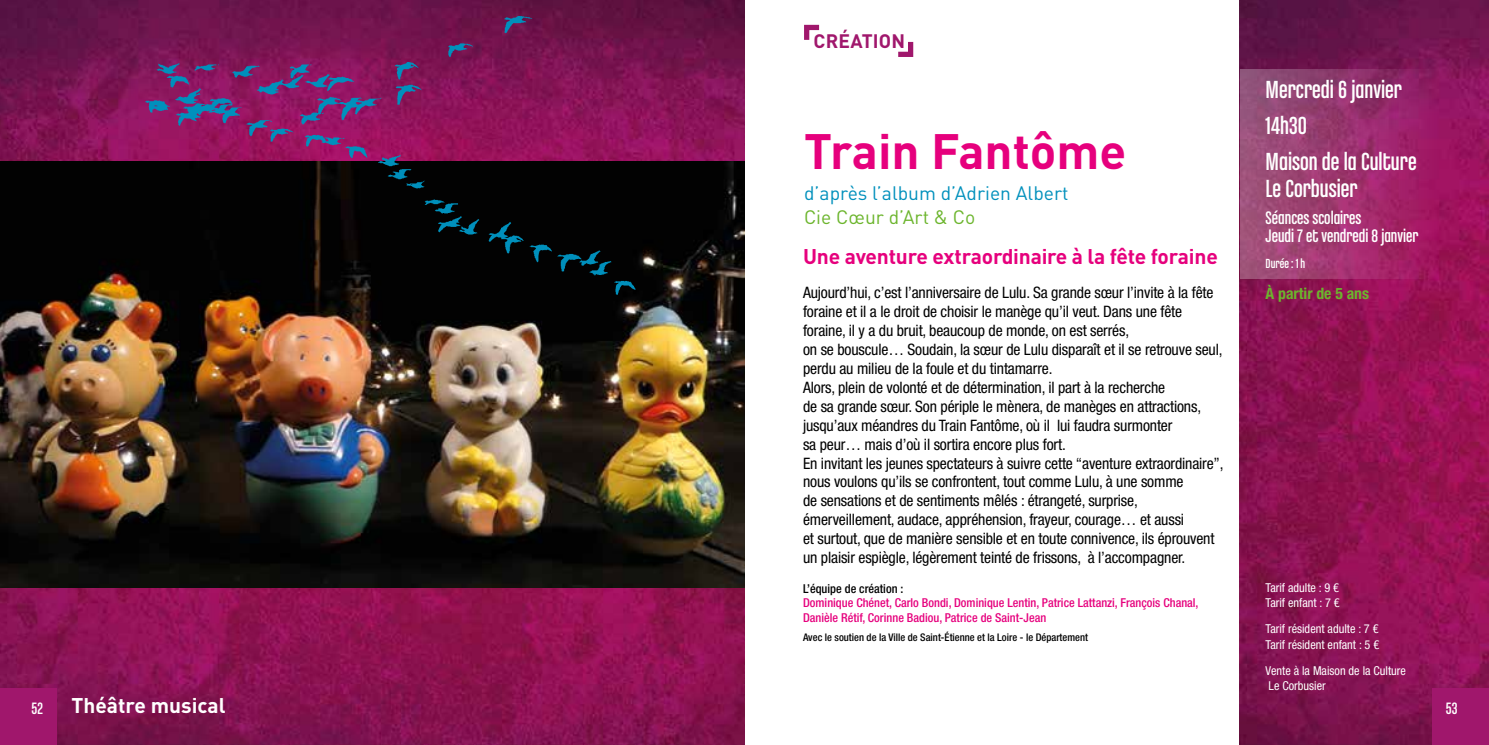
<style>
.page{position:relative;width:1489px;height:745px;background:#fff}
.page>*{position:absolute;margin:0;border:0;box-sizing:border-box;transform-origin:0 0}
.t1{font:700 49px "DIN Pro";color:#e6007d}
.t2{font:26.25px/36.2px "Chalet Comprime Cologne Eighty";color:#fff}
.t3{font:700 21px "DIN Pro";letter-spacing:-.01em;color:#e6007d}
.t4{font:700 21px "DIN Pro";color:#fff}
.t5{font:19.25px/17.5px "Chalet Comprime Cologne Eighty";color:#fff}
.t6{font:19.25px "DIN Pro";color:#0090bc}
.t7{font:19.25px "DIN Pro";color:#6cb52d}
.t8{font:700 19.25px "DIN Pro";letter-spacing:.01em;color:#a0176c}
.t9{font:17.5px "Chalet Comprime Cologne Eighty";color:#fff}
.t10{font:condensed 15.75px/18.9px "Helvetica Neue LT Std";letter-spacing:-.01em;color:#000}
.t11{font:700 condensed 15.75px "Helvetica Neue LT Std";color:#6cb52d}
.t12{font:14px "Chalet Comprime Cologne Eighty";color:#fff}
.t13{font:500 condensed 12.25px/14.7px "Helvetica Neue LT Std";color:#e6007d}
.t14{font:condensed 12.25px/15.8px "Helvetica Neue LT Std";color:#fff}
.t15{font:500 condensed 12.25px "Helvetica Neue LT Std";color:#000}
.t16{font:500 condensed 10.5px "Helvetica Neue LT Std";color:#000}
</style>
<div class="page">
<img style="left:0;top:0;width:744px;height:744px">
<img style="left:1239px;top:0;width:249px;height:744px">
<img style="left:0;top:161px;width:744px;height:426px">
<svg style="left:1239px;top:69px;width:249px;height:210px;background:#9b2e6b"></svg>
<div style="left:0;top:688px;width:57px;height:56px;background:#a0176c"></div>
<div style="left:1432px;top:688px;width:56px;height:56px;background:#a0176c"></div>
<svg style="left:804px;top:24px;width:16px;height:16px"></svg>
<svg style="left:898px;top:41px;width:16px;height:16px"></svg>
<img style="left:101px;top:8px;width:562px;height:303px">
<p class="t8" style="left:813px;top:28px;width:93px">CRÉATION</p>
<h1 class="t1" style="left:804px;top:118px;width:323px">Train Fantôme</h1>
<p class="t6" style="left:804px;top:180px;width:266px">d’après l’album d’Adrien Albert</p>
<p class="t7" style="left:804px;top:203px;width:173px">Cie Cœur d’Art &amp; Co</p>
<h3 class="t3" style="left:803px;top:242px;width:416px">Une aventure extraordinaire à la fête foraine</h3>
<p class="t10" style="left:803px;top:283px;width:422px">Aujourd’hui, c’est l’anniversaire de Lulu. Sa grande sœur l’invite à la fête foraine et il a le droit de choisir le manège qu’il veut. Dans une fête foraine, il y a du bruit, beaucoup de monde, on est serrés,<br>on se bouscule… Soudain, la sœur de Lulu disparaît et il se retrouve seul, perdu au milieu de la foule et du tintamarre.<br>Alors, plein de volonté et de détermination, il part à la recherche<br>de sa grande sœur. Son périple le mènera, de manèges en attractions, jusqu’aux méandres du Train Fantôme, où il lui faudra surmonter<br>sa peur… mais d’où il sortira encore plus fort.<br>En invitant les jeunes spectateurs à suivre cette “aventure extraordinaire”, nous voulons qu’ils se confrontent, tout comme Lulu, à une somme<br>de sensations et de sentiments mêlés : étrangeté, surprise, émerveillement, audace, appréhension, frayeur, courage… et aussi<br>et surtout, que de manière sensible et en toute connivence, ils éprouvent un plaisir espiègle, légèrement teinté de frissons, à l’accompagner.</p>
<p class="t15" style="left:803px;top:580px;width:102px">L’équipe de création :</p>
<p class="t13" style="left:803px;top:595px;width:397px">Dominique Chénet, Carlo Bondi, Dominique Lentin, Patrice Lattanzi, François Chanal,<br>Danièle Rétif, Corinne Badiou, Patrice de Saint-Jean</p>
<p class="t16" style="left:803px;top:630px;width:286px">Avec le soutien de la Ville de Saint-Étienne et la Loire - le Département</p>
<h2 class="t2" style="left:1265px;top:71px;width:152px">Mercredi 6 janvier<br>14h30<br>Maison de la Culture</h2>
<h2 class="t2" style="left:1265px;top:169px;width:94px">Le Corbusier</h2>
<p class="t5" style="left:1265px;top:208px;width:154px">Séances scolaires<br>Jeudi 7 et vendredi 8 janvier</p>
<p class="t12" style="left:1265px;top:256px;width:41px">Durée : 1h</p>
<p class="t11" style="left:1265px;top:284px;width:105px">À partir de 5 ans</p>
<p class="t14" style="left:1265px;top:579px;width:76px">Tarif adulte : 9 €<br>Tarif enfant : 7 €</p>
<p class="t14" style="left:1265px;top:620px;width:115px">Tarif résident adulte : 7 €<br>Tarif résident enfant : 5 €</p>
<p class="t14" style="left:1265px;top:662px;width:142px">Vente à la Maison de la Culture<br>Le Corbusier</p>
<h3 class="t4" style="left:71px;top:691px;width:156px">Théâtre musical</h3>
<p class="t9" style="left:31px;top:698px;width:13px">52</p>
<p class="t9" style="left:1445px;top:698px;width:13px">53</p>
</div>
